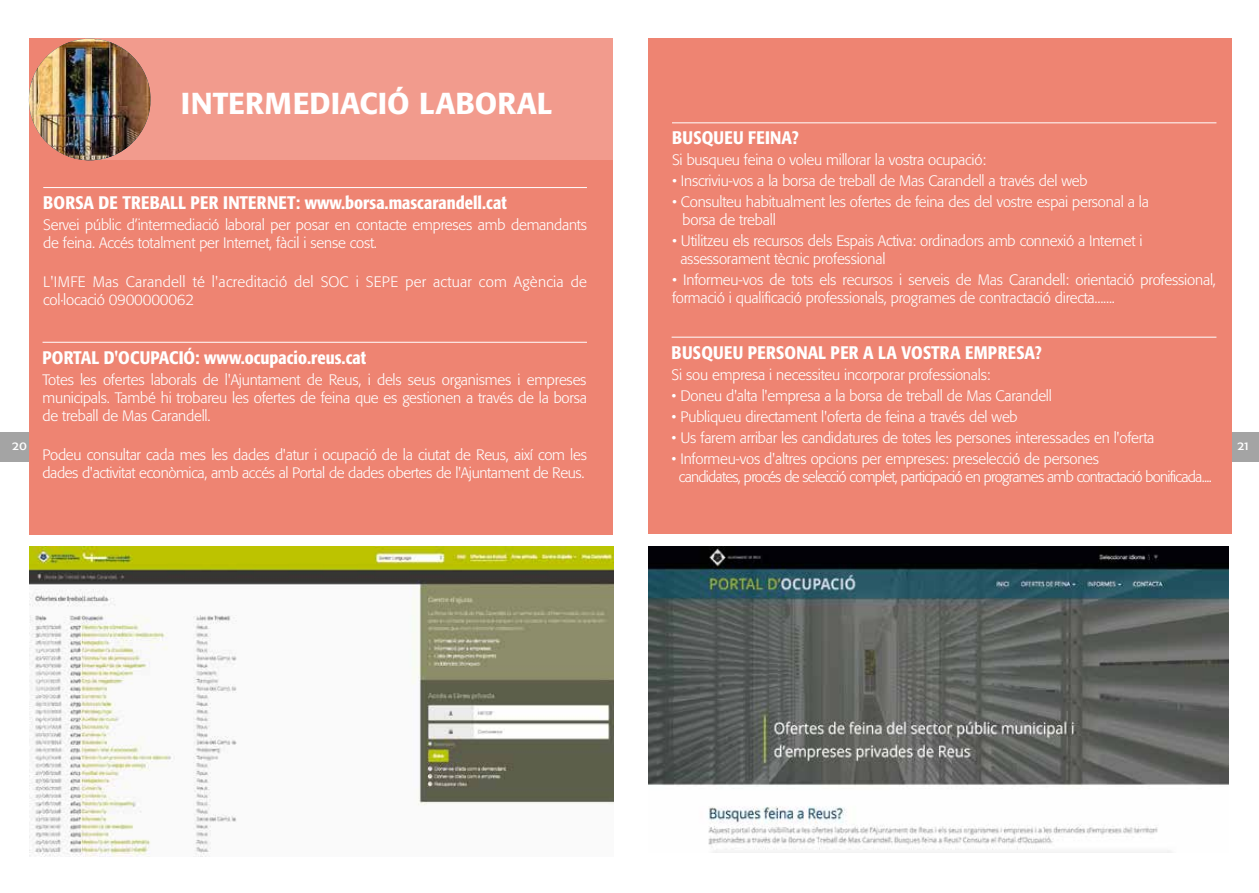
<style>
.page{position:relative;width:1259px;height:893px;background:#fff}
.page>*{position:absolute;margin:0;border:0;box-sizing:border-box;transform-origin:0 0}
.t1{font:500 30px "Formata";color:#fff}
.t2{font:500 condensed 18px "Formata";letter-spacing:.005em;color:#fff}
.t3{font:300 15px/18px "Formata";letter-spacing:-.015em;color:#fff}
.t4{font:300 15px/18px "Formata";letter-spacing:-.05em;color:#fff}
.t5{font:300 15px/18px "Formata";letter-spacing:.015em;color:#fff}
.t6{font:13.5px "Formata Regular SC";color:#fff}
</style>
<div class="page">
<div style="left:0;top:432px;width:29px;height:30px;background:#a4a4a4"></div>
<div style="left:1230px;top:432px;width:29px;height:29px;background:#a4a4a4"></div>
<div style="left:648px;top:38px;width:583px;height:496px;background:#ee8472"></div>
<div style="left:29px;top:38px;width:583px;height:496px;background:#ee8472"></div>
<div style="left:85px;top:39px;width:527px;height:121px;background:#f29b8d"></div>
<img style="left:29px;top:39px;width:122px;height:121px;border-radius:61px">
<hr style="left:43px;top:187px;width:544px;height:1px;background:#fff">
<hr style="left:672px;top:122px;width:544px;height:1px;background:#fff">
<hr style="left:671px;top:337px;width:545px;height:1px;background:#fff">
<hr style="left:43px;top:342px;width:544px;height:1px;background:#fff">
<img style="left:29px;top:546px;width:584px;height:311px">
<img style="left:648px;top:547px;width:580px;height:305px">
<h1 class="t1" style="left:181px;top:85px;width:373px">INTERMEDIACIÓ LABORAL</h1>
<p class="t2" style="left:672px;top:127px;width:128px">BUSQUEU FEINA?</p>
<p class="t3" style="left:672px;top:151px;width:316px">Si busqueu feina o voleu millorar la vostra ocupació:</p>
<p class="t3" style="left:672px;top:172px;width:417px">• Inscriviu-vos a la borsa de treball de Mas Carandell a través del web</p>
<p class="t3" style="left:682px;top:193px;width:468px;text-indent:-10px">• Consulteu habitualment les ofertes de feina des del vostre espai personal a la borsa de treball</p>
<p class="t3" style="left:680px;top:232px;width:464px;text-indent:-8px">• Utilitzeu els recursos dels Espais Activa: ordinadors amb connexió a Internet i assessorament tècnic professional</p>
<p class="t3" style="left:672px;top:271px;width:545px">• Informeu-vos de tots els recursos i serveis de Mas Carandell: orientació professional, formació i qualificació professionals, programes de contractació directa.......</p>
<p class="t2" style="left:671px;top:341px;width:372px">BUSQUEU PERSONAL PER A LA VOSTRA EMPRESA?</p>
<p class="t3" style="left:671px;top:366px;width:320px">Si sou empresa i necessiteu incorporar professionals:</p>
<p class="t3" style="left:671px;top:387px;width:382px">• Doneu d'alta l'empresa a la borsa de treball de Mas Carandell</p>
<p class="t3" style="left:671px;top:408px;width:348px">• Publiqueu directament l'oferta de feina a través del web</p>
<p class="t3" style="left:671px;top:429px;width:484px">• Us farem arribar les candidatures de totes les persones interessades en l'oferta</p>
<p class="t4" style="left:679px;top:450px;width:534px;text-indent:-7px">• Informeu-vos d'altres opcions per empreses: preselecció de persones<br>candidates, procés de selecció complet, participació en programes amb contractació bonificada....</p>
<p class="t2" style="left:43px;top:192px;width:465px">BORSA DE TREBALL PER INTERNET: www.borsa.mascarandell.cat</p>
<p class="t3" style="left:43px;top:216px;width:545px">Servei públic d’intermediació laboral per posar en contacte empreses amb demandants de feina. Accés totalment per Internet, fàcil i sense cost.</p>
<p class="t5" style="left:43px;top:273px;width:545px">L'IMFE Mas Carandell té l'acreditació del SOC i SEPE per actuar com Agència de col·locació 0900000062</p>
<p class="t2" style="left:43px;top:347px;width:325px">PORTAL D'OCUPACIÓ: www.ocupacio.reus.cat</p>
<p class="t3" style="left:43px;top:371px;width:546px;text-align:justify">Totes les ofertes laborals de l'Ajuntament de Reus, i dels seus organismes i empreses municipals. També hi trobareu les ofertes de feina que es gestionen a través de la borsa de treball de Mas Carandell.</p>
<p class="t3" style="left:43px;top:446px;width:546px">Podeu consultar cada mes les dades d'atur i ocupació de la ciutat de Reus, així com les dades d'activitat econòmica, amb accés al Portal de dades obertes de l'Ajuntament de Reus.</p>
<p class="t6" style="left:12px;top:437px;width:16px">20</p>
<p class="t6" style="left:1237px;top:437px;width:12px">21</p>
</div>
